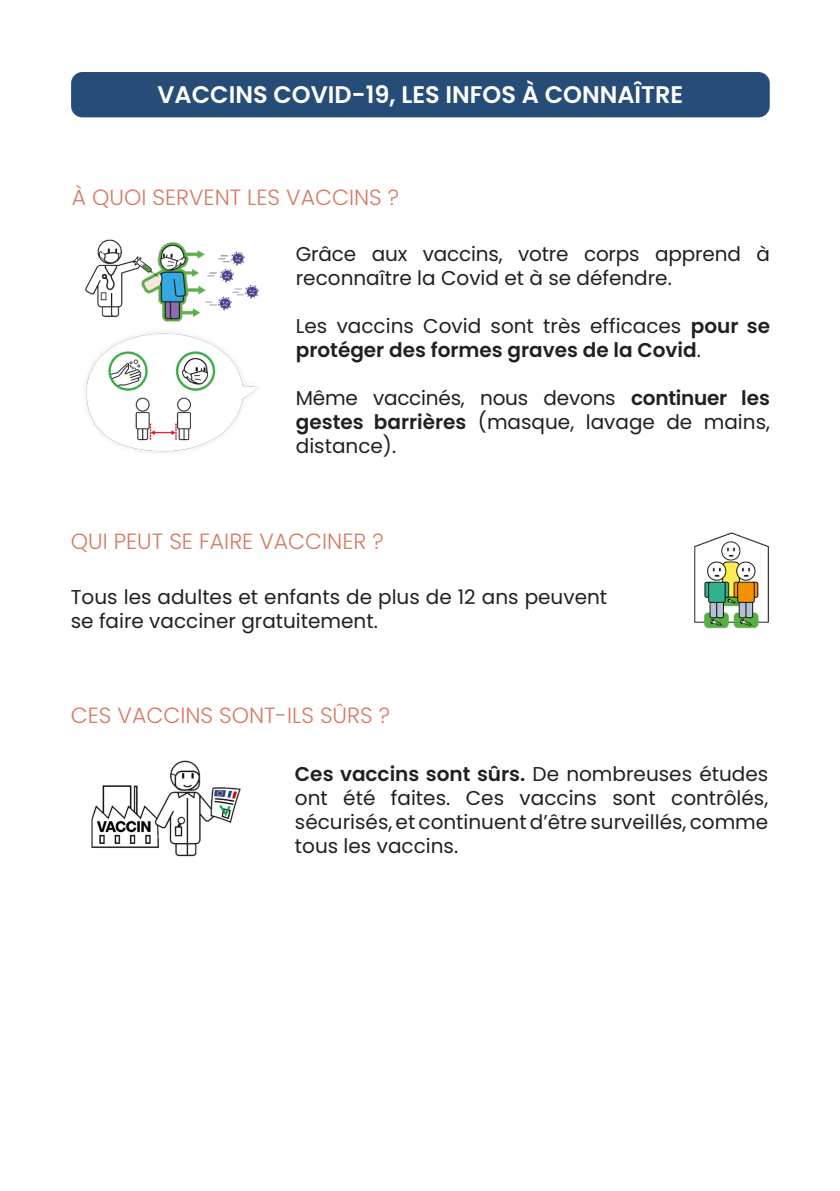
<style>
.page{position:relative;width:840px;height:1191px;background:#fff}
.page>*{position:absolute;margin:0;border:0;box-sizing:border-box;transform-origin:0 0}
.t1{font:600 24px "Poppins";color:#fff}
.t2{font:300 22px "Poppins";color:#d57a64}
.t3{font:20px/24px "Poppins";color:#231f20}
.t4{font:600 20px/24px "Poppins";color:#231f20}
.s1{font-weight:400}
.s2{font-weight:600}
</style>
<div class="page">
<div style="left:71px;top:72px;width:698px;height:45px;background:#264d78;border-radius:11px"></div>
<img style="left:85px;top:240px;width:174px;height:81px">
<img style="left:85px;top:332px;width:174px;height:121px">
<img style="left:694px;top:532px;width:74px;height:96px">
<img style="left:91px;top:760px;width:150px;height:96px">
<p class="t1" style="left:157px;top:81px;width:527px">VACCINS COVID-19, LES INFOS À CONNAÎTRE</p>
<p class="t2" style="left:72px;top:185px;width:329px">À QUOI SERVENT LES VACCINS ?</p>
<p class="t3" style="left:296px;top:242px;width:475px">Grâce aux vaccins, votre corps apprend à</p>
<p class="t3" style="left:296px;top:266px;width:377px">reconnaître la Covid et à se défendre.</p>
<p class="t4" style="left:296px;top:314px;width:475px"><span class="s1">Les vaccins Covid sont très efficaces</span> pour se protéger des formes graves de la Covid<span class="s1">.</span></p>
<p class="t3" style="left:296px;top:386px;width:475px;text-align:justify">Même vaccinés, nous devons <span class="s2">continuer les gestes barrières</span> (masque, lavage de mains, distance).</p>
<p class="t2" style="left:71px;top:528px;width:314px">QUI PEUT SE FAIRE VACCINER ?</p>
<p class="t3" style="left:71px;top:585px;width:537px">Tous les adultes et enfants de plus de 12 ans peuvent se faire vacciner gratuitement.</p>
<p class="t2" style="left:71px;top:703px;width:320px">CES VACCINS SONT-ILS SÛRS ?</p>
<p class="t3" style="left:295px;top:762px;width:474px"><span class="s2">Ces vaccins sont sûrs.</span> De nombreuses études ont été faites. Ces vaccins sont contrôlés,</p>
<p class="t3" style="left:295px;top:810px;width:474px">sécurisés, et continuent d’être surveillés, comme tous les vaccins.</p>
</div>
